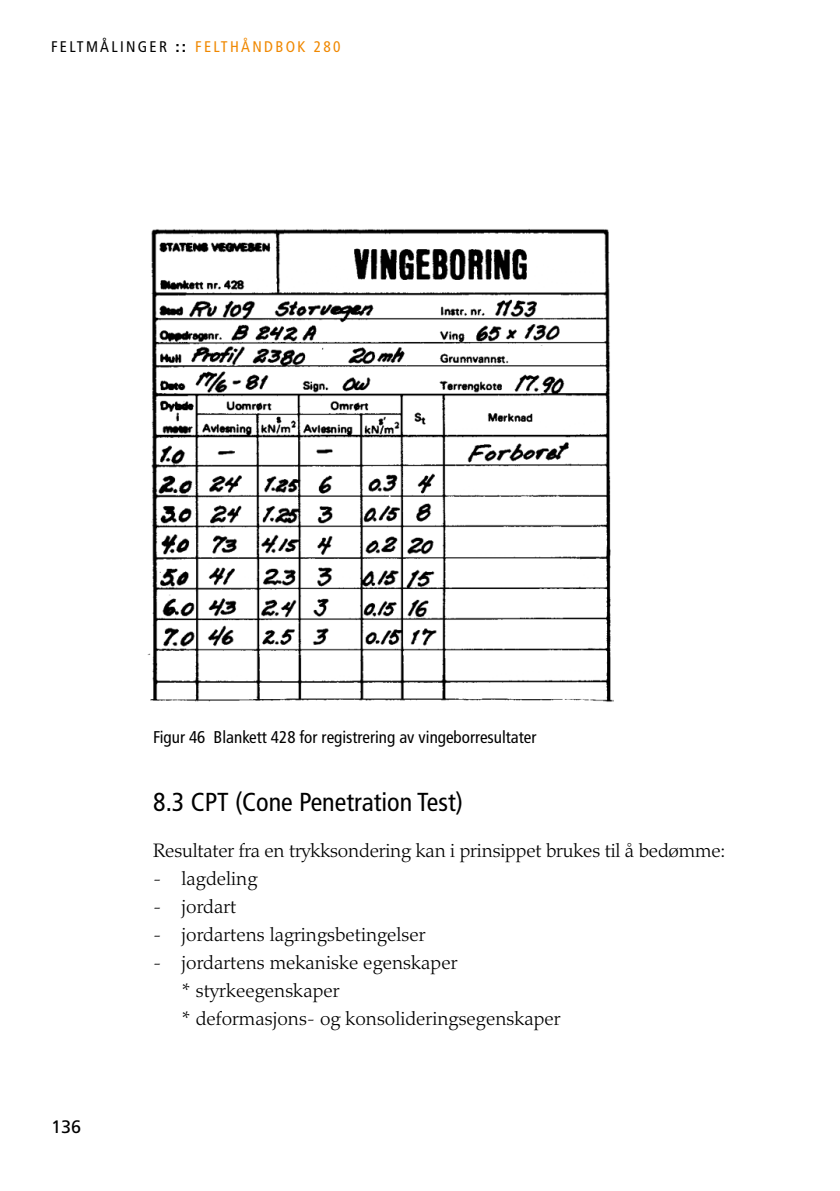
<style>
.page{position:relative;width:840px;height:1191px;background:#fff}
.page>*{position:absolute;margin:0;border:0;box-sizing:border-box;transform-origin:0 0}
.t1{font:condensed 26px "Frutiger";color:#000}
.t2{font:300 19.4px/28px "Palatino LT Std";color:#000}
.t3{font:18px "Frutiger";color:#000}
.t4{font:condensed 17px "Frutiger";color:#000}
.t5{font:condensed 15.4px "Frutiger";letter-spacing:.15em;color:#f08800}
.s1{color:#000}
.s2{font-weight:700;font-stretch:normal;color:#000}
</style>
<div class="page">
<img style="left:147px;top:228px;width:466px;height:474px">
<p class="t5" style="left:51px;top:38px;width:291px"><span class="s1">FELTMÅLINGER</span> <span class="s2">::</span> FELTHÅNDBOK 280</p>
<p class="t4" style="left:153px;top:727px;width:384px">Figur 46 Blankett 428 for registrering av vingeborresultater</p>
<p class="t3" style="left:51px;top:1116px;width:32px">136</p>
<h1 class="t1" style="left:153px;top:787px;width:311px">8.3 CPT (Cone Penetration Test)</h1>
<p class="t2" style="left:153px;top:837px;width:573px">Resultater fra en trykksondering kan i prinsippet brukes til å bedømme:</p>
<p class="t2" style="left:153px;top:865px;width:106px">- lagdeling</p>
<p class="t2" style="left:153px;top:893px;width:85px">- jordart</p>
<p class="t2" style="left:153px;top:921px;width:274px">- jordartens lagringsbetingelser</p>
<p class="t2" style="left:181px;top:949px;width:380px;text-indent:-28px">- jordartens mekaniske egenskaper<br>* styrkeegenskaper<br>* deformasjons- og konsolideringsegenskaper</p>
</div>
